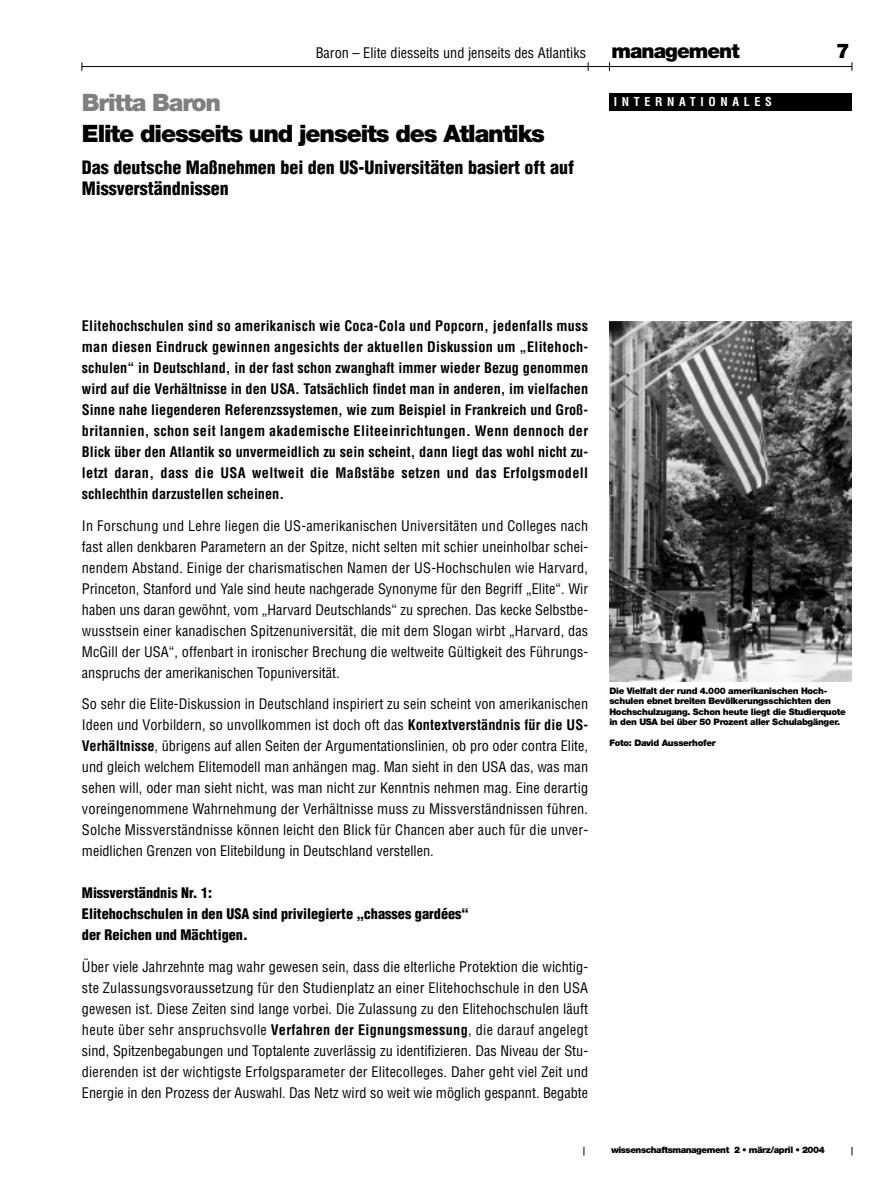
<style>
.page{position:relative;width:893px;height:1190px;background:#fff}
.page>*{position:absolute;margin:0;border:0;box-sizing:border-box;transform-origin:0 0}
.t1{font:900 24px "Helvetica Neue";letter-spacing:-.045em;color:#000}
.t2{font:900 24px "Helvetica Neue";letter-spacing:-.045em;color:#808080}
.t3{font:900 20.25px "Helvetica Neue";letter-spacing:-.045em;color:#000}
.t4{font:900 condensed 18px/21px "Helvetica";color:#000}
.t5{font:condensed 14.25px/21px "Helvetica";color:#000;text-align:justify}
.t6{font:700 condensed 14.25px/21px "Helvetica";color:#000;text-align:justify}
.t7{font:900 condensed 14.25px/21px "Helvetica";color:#000}
.t8{font:700 condensed 12px "Helvetica";letter-spacing:.39em;color:#fff}
.t9{font:900 9px/10.5px "Helvetica Neue";letter-spacing:-.035em;color:#000}
.s1{font-weight:700}
</style>
<div class="page">
<hr style="left:82px;top:66px;width:769px;height:1px;background:#000">
<div style="left:609px;top:94px;width:242px;height:17px;background:#000"></div>
<img style="left:609px;top:321px;width:242px;height:360px">
<p class="t5" style="left:316px;top:44px;width:272px">Baron – Elite diesseits und jenseits des Atlantiks</p>
<h2 class="t3" style="left:611px;top:44px;width:129px">management</h2>
<h2 class="t3" style="left:836px;top:44px;width:15px">7</h2>
<h1 class="t2" style="left:82px;top:93px;width:141px">Britta Baron</h1>
<h1 class="t1" style="left:82px;top:125px;width:464px">Elite diesseits und jenseits des Atlantiks</h1>
<p class="t4" style="left:82px;top:158px;width:493px">Das deutsche Maßnehmen bei den US-Universitäten basiert oft auf<br>Missverständnissen</p>
<p class="t8" style="left:613px;top:97px;width:160px">INTERNATIONALES</p>
<p class="t6" style="left:82px;top:317px;width:508px">Elitehochschulen sind so amerikanisch wie Coca-Cola und Popcorn, jedenfalls muss man diesen Eindruck gewinnen angesichts der aktuellen Diskussion um „Elitehoch&shy;schulen“ in Deutschland, in der fast schon zwanghaft immer wieder Bezug genommen wird auf die Verhältnisse in den USA. Tatsächlich findet man in anderen, im vielfachen Sinne nahe liegenderen Referenzssystemen, wie zum Beispiel in Frankreich und Groß&shy;britannien, schon seit langem akademische Eliteeinrichtungen. Wenn dennoch der Blick über den Atlantik so unvermeidlich zu sein scheint, dann liegt das wohl nicht zu&shy;letzt daran, dass die USA weltweit die Maßstäbe setzen und das Erfolgsmodell schlechthin darzustellen scheinen.</p>
<p class="t5" style="left:82px;top:516px;width:508px">In Forschung und Lehre liegen die US-amerikanischen Universitäten und Colleges nach fast allen denkbaren Parametern an der Spitze, nicht selten mit schier uneinholbar schei&shy;nendem Abstand. Einige der charismatischen Namen der US-Hochschulen wie Harvard, Princeton, Stanford und Yale sind heute nachgerade Synonyme für den Begriff „Elite“. Wir haben uns daran gewöhnt, vom „Harvard Deutschlands“ zu sprechen. Das kecke Selbstbe&shy;wusstsein einer kanadischen Spitzenuniversität, die mit dem Slogan wirbt „Harvard, das McGill der USA“, offenbart in ironischer Brechung die weltweite Gültigkeit des Führungs&shy;anspruchs der amerikanischen Topuniversität.</p>
<p class="t5" style="left:82px;top:695px;width:507px">So sehr die Elite-Diskussion in Deutschland inspiriert zu sein scheint von amerikanischen Ideen und Vorbildern, so unvollkommen ist doch oft das <span class="s1">Kontextverständnis für die US-Verhältnisse</span>, übrigens auf allen Seiten der Argumentationslinien, ob pro oder contra Elite, und gleich welchem Elitemodell man anhängen mag. Man sieht in den USA das, was man sehen will, oder man sieht nicht, was man nicht zur Kenntnis nehmen mag. Eine derartig voreingenommene Wahrnehmung der Verhältnisse muss zu Missverständnissen führen.<br>Solche Missverständnisse können leicht den Blick für Chancen aber auch für die unver&shy;meidlichen Grenzen von Elitebildung in Deutschland verstellen.</p>
<p class="t7" style="left:82px;top:884px;width:388px">Missverständnis Nr. 1:<br>Elitehochschulen in den USA sind privilegierte „chasses gardées“ der Reichen und Mächtigen.</p>
<p class="t5" style="left:82px;top:957px;width:508px">Über viele Jahrzehnte mag wahr gewesen sein, dass die elterliche Protektion die wichtig&shy;ste Zulassungsvoraussetzung für den Studienplatz an einer Elitehochschule in den USA gewesen ist. Diese Zeiten sind lange vorbei. Die Zulassung zu den Elitehochschulen läuft heute über sehr anspruchsvolle <span class="s1">Verfahren der Eignungsmessung</span>, die darauf angelegt sind, Spitzenbegabungen und Toptalente zuverlässig zu identifizieren. Das Niveau der Stu&shy;dierenden ist der wichtigste Erfolgsparameter der Elitecolleges. Daher geht viel Zeit und Energie in den Prozess der Auswahl. Das Netz wird so weit wie möglich gespannt. Begabte</p>
<p class="t9" style="left:609px;top:686px;width:238px">Die Vielfalt der rund 4.000 amerikanischen Hoch&shy;schulen ebnet breiten Bevölkerungsschichten den Hochschulzugang. Schon heute liegt die Studierquote in den USA bei über 50 Prozent aller Schulabgänger.</p>
<p class="t9" style="left:609px;top:738px;width:108px">Foto: David Ausserhofer</p>
<p class="t9" style="left:611px;top:1145px;width:215px">wissenschaftsmanagement 2 • märz/april • 2004</p>
</div>
